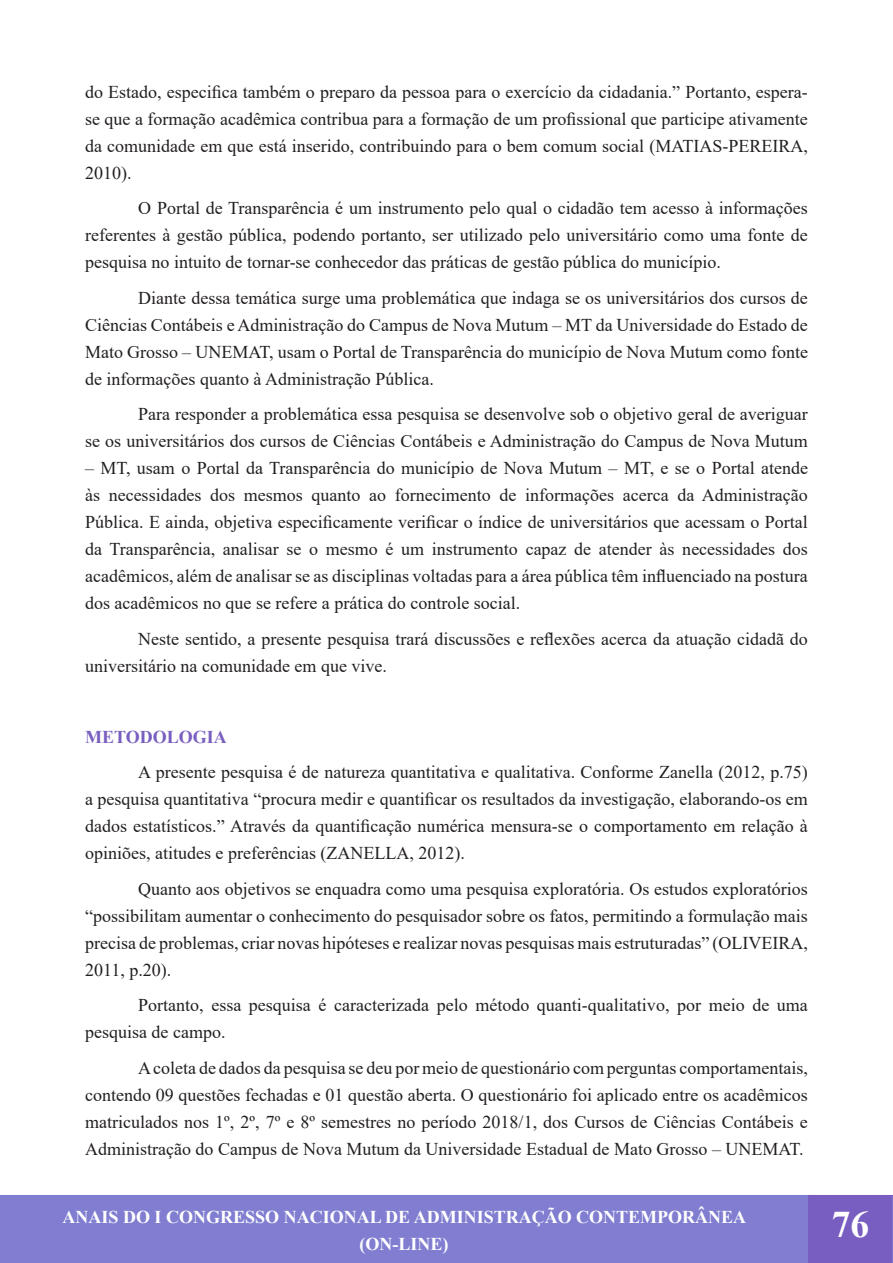
<style>
.page{position:relative;width:893px;height:1263px;background:#fff}
.page>*{position:absolute;margin:0;border:0;box-sizing:border-box;transform-origin:0 0}
.t1{font:700 37.5px "Times New Roman";color:#fff}
.t2{font:18px/27px "Times New Roman";color:#231f20;text-align:justify}
.t3{font:700 18px/27px "Times New Roman";color:#fff;text-align:center}
.t4{font:700 18px "Times New Roman";color:#785ec0}
</style>
<div class="page">
<div style="left:0;top:1195px;width:808px;height:68px;background:#817ed1"></div>
<div style="left:809px;top:1196px;width:83px;height:66px;background:#785ec0"></div>
<div style="left:808px;top:1195px;width:85px;height:68px;border:2px solid #785ec0"></div>
<div style="left:29px;top:1195px;width:750px;height:68px;background:#817ed1"></div>
<svg style="left:892px;top:1196px;width:1px;height:67px"></svg>
<p class="t2" style="left:85px;top:77px;width:724px">do Estado, especifica também o preparo da pessoa para o exercício da cidadania.” Portanto, espera&shy;se que a formação acadêmica contribua para a formação de um profissional que participe ativamente da comunidade em que está inserido, contribuindo para o bem comum social (MATIAS-PEREIRA, 2010).</p>
<p class="t2" style="left:85px;top:194px;width:724px;text-indent:53px">O Portal de Transparência é um instrumento pelo qual o cidadão tem acesso à informações referentes à gestão pública, podendo portanto, ser utilizado pelo universitário como uma fonte de pesquisa no intuito de tornar-se conhecedor das práticas de gestão pública do município.</p>
<p class="t2" style="left:85px;top:283px;width:724px;text-indent:53px">Diante dessa temática surge uma problemática que indaga se os universitários dos cursos de Ciências Contábeis e Administração do Campus de Nova Mutum – MT da Universidade do Estado de Mato Grosso – UNEMAT, usam o Portal de Transparência do município de Nova Mutum como fonte de informações quanto à Administração Pública.</p>
<p class="t2" style="left:85px;top:400px;width:724px;text-align:right">Para responder a problemática essa pesquisa se desenvolve sob o objetivo geral de averiguar<br>se os universitários dos cursos de Ciências Contábeis e Administração do Campus de Nova Mutum</p>
<p class="t2" style="left:85px;top:454px;width:724px">– MT, usam o Portal da Transparência do município de Nova Mutum – MT, e se o Portal atende às necessidades dos mesmos quanto ao fornecimento de informações acerca da Administração Pública. E ainda, objetiva especificamente verificar o índice de universitários que acessam o Portal da Transparência, analisar se o mesmo é um instrumento capaz de atender às necessidades dos acadêmicos, além de analisar se as disciplinas voltadas para a área pública têm influenciado na postura dos acadêmicos no que se refere a prática do controle social.</p>
<p class="t2" style="left:85px;top:624px;width:724px;text-indent:53px">Neste sentido, a presente pesquisa trará discussões e reflexões acerca da atuação cidadã do universitário na comunidade em que vive.</p>
<p class="t4" style="left:85px;top:724px;width:143px">METODOLOGIA</p>
<p class="t2" style="left:85px;top:758px;width:724px;text-indent:53px">A presente pesquisa é de natureza quantitativa e qualitativa. Conforme Zanella (2012, p.75) a pesquisa quantitativa “procura medir e quantificar os resultados da investigação, elaborando-os em dados estatísticos.” Através da quantificação numérica mensura-se o comportamento em relação à opiniões, atitudes e preferências (ZANELLA, 2012).</p>
<p class="t2" style="left:85px;top:874px;width:724px;text-indent:53px">Quanto aos objetivos se enquadra como uma pesquisa exploratória. Os estudos exploratórios “possibilitam aumentar o conhecimento do pesquisador sobre os fatos, permitindo a formulação mais precisa de problemas, criar novas hipóteses e realizar novas pesquisas mais estruturadas” (OLIVEIRA, 2011, p.20).</p>
<p class="t2" style="left:85px;top:991px;width:724px;text-indent:53px">Portanto, essa pesquisa é caracterizada pelo método quanti-qualitativo, por meio de uma pesquisa de campo.</p>
<p class="t2" style="left:85px;top:1053px;width:724px;text-indent:53px">A coleta de dados da pesquisa se deu por meio de questionário com perguntas comportamentais, contendo 09 questões fechadas e 01 questão aberta. O questionário foi aplicado entre os acadêmicos matriculados nos 1º, 2º, 7º e 8º semestres no período 2018/1, dos Cursos de Ciências Contábeis e Administração do Campus de Nova Mutum da Universidade Estadual de Mato Grosso – UNEMAT.</p>
<p class="t3" style="left:63px;top:1202px;width:685px">ANAIS DO I CONGRESSO NACIONAL DE ADMINISTRAÇÃO CONTEMPORÂNEA (ON-LINE)</p>
<h1 class="t1" style="left:832px;top:1197px;width:39px">76</h1>
</div>
